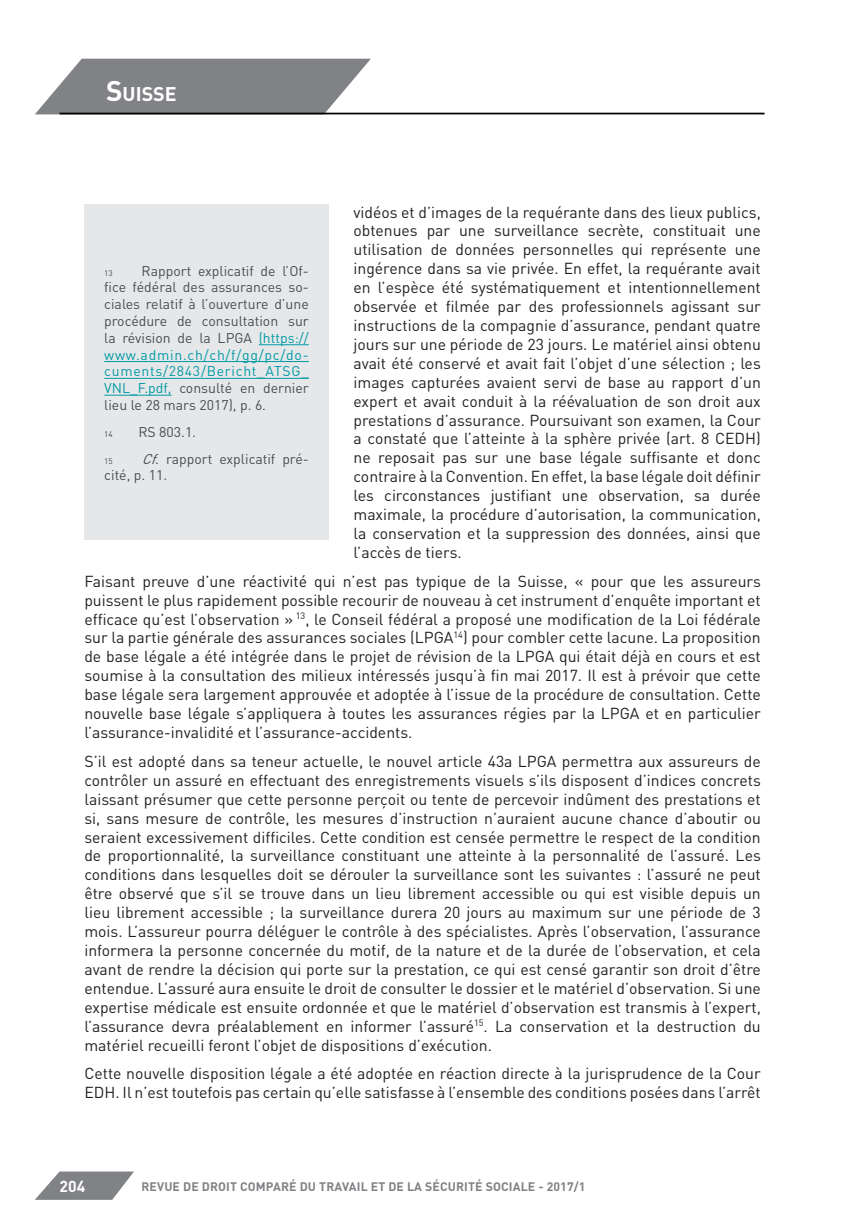
<style>
.page{position:relative;width:844px;height:1216px;background:#fff}
.page>*{position:absolute;margin:0;border:0;box-sizing:border-box;transform-origin:0 0}
.t1{font:700 19.6px "DIN";color:#fff}
.t2{font:15.75px/18.9px "DIN";color:#231f20;text-align:justify}
.t3{font:700 15.75px "DIN";color:#fff}
.t4{font:14px/16.8px "DIN";color:#4b4c4d;text-align:justify}
.t5{font:700 12.25px "DIN";letter-spacing:.01em;color:#808285}
.t6{font:8.05px "DIN";color:#4b4c4d}
.s1{font-size:28px}
.s2{color:#009ba5}
.s3{font-style:italic}
</style>
<div class="page">
<svg style="left:35px;top:1171px;width:99px;height:28px"></svg>
<svg style="left:35px;top:59px;width:336px;height:55px;background:#909295"></svg>
<hr style="left:60px;top:113px;width:704px;height:1px;background:#000">
<div style="left:84px;top:205px;width:244px;height:334px;background:#e6e7e9"></div>
<hr style="left:259px;top:344px;width:50px;height:1px;background:#009ba5">
<hr style="left:104px;top:361px;width:205px;height:1px;background:#009ba5">
<hr style="left:104px;top:378px;width:205px;height:1px;background:#009ba5">
<hr style="left:104px;top:395px;width:67px;height:1px;background:#009ba5">
<p class="t1" style="left:106px;top:81px;width:72px"><span class="s1">S</span>UISSE</p>
<p class="t2" style="left:353px;top:202px;width:409px">vidéos et d’images de la requérante dans des lieux publics, obtenues par une surveillance secrète, constituait une utilisation de données personnelles qui représente une ingérence dans sa vie privée. En effet, la requérante avait en l’espèce été systématiquement et intentionnellement observée et filmée par des professionnels agissant sur instructions de la compagnie d’assurance, pendant quatre jours sur une période de 23 jours. Le matériel ainsi obtenu avait été conservé et avait fait l’objet d’une sélection ; les images capturées avaient servi de base au rapport d’un expert et avait conduit à la réévaluation de son droit aux prestations d’assurance. Poursuivant son examen, la Cour a constaté que l’atteinte à la sphère privée (art. 8 CEDH) ne reposait pas sur une base légale suffisante et donc contraire à la Convention. En effet, la base légale doit définir les circonstances justifiant une observation, sa durée maximale, la procédure d’autorisation, la communication, la conservation et la suppression des données, ainsi que l’accès de tiers.</p>
<p class="t2" style="left:84px;top:571px;width:677px">Faisant preuve d’une réactivité qui n’est pas typique de la Suisse, « pour que les assureurs puissent le plus rapidement possible recourir de nouveau à cet instrument d’enquête important et efficace qu’est l’observation » <sup>13</sup>, le Conseil fédéral a proposé une modification de la Loi fédérale sur la partie générale des assurances sociales (LPGA<sup>14</sup>) pour combler cette lacune. La proposition de base légale a été intégrée dans le projet de révision de la LPGA qui était déjà en cours et est soumise à la consultation des milieux intéressés jusqu’à fin mai 2017. Il est à prévoir que cette base légale sera largement approuvée et adoptée à l’issue de la procédure de consultation. Cette nouvelle base légale s’appliquera à toutes les assurances régies par la LPGA et en particulier l’assurance-invalidité et l’assurance-accidents.</p>
<p class="t2" style="left:84px;top:751px;width:677px">S’il est adopté dans sa teneur actuelle, le nouvel article 43a LPGA permettra aux assureurs de contrôler un assuré en effectuant des enregistrements visuels s’ils disposent d’indices concrets laissant présumer que cette personne perçoit ou tente de percevoir indûment des prestations et si, sans mesure de contrôle, les mesures d’instruction n’auraient aucune chance d’aboutir ou seraient excessivement difficiles. Cette condition est censée permettre le respect de la condition de proportionnalité, la surveillance constituant une atteinte à la personnalité de l’assuré. Les conditions dans lesquelles doit se dérouler la surveillance sont les suivantes : l’assuré ne peut être observé que s’il se trouve dans un lieu librement accessible ou qui est visible depuis un lieu librement accessible ; la surveillance durera 20 jours au maximum sur une période de 3 mois. L’assureur pourra déléguer le contrôle à des spécialistes. Après l’observation, l’assurance informera la personne concernée du motif, de la nature et de la durée de l’observation, et cela avant de rendre la décision qui porte sur la prestation, ce qui est censé garantir son droit d’être entendue. L’assuré aura ensuite le droit de consulter le dossier et le matériel d’observation. Si une expertise médicale est ensuite ordonnée et que le matériel d’observation est transmis à l’expert, l’assurance devra préalablement en informer l’assuré <sup>15</sup>. La conservation et la destruction du matériel recueilli feront l’objet de dispositions d’exécution.</p>
<p class="t2" style="left:84px;top:1063px;width:677px">Cette nouvelle disposition légale a été adoptée en réaction directe à la jurisprudence de la Cour<br>EDH. Il n’est toutefois pas certain qu’elle satisfasse à l’ensemble des conditions posées dans l’arrêt</p>
<p class="t4" style="left:104px;top:262px;width:206px;text-indent:37px">Rapport explicatif de l’Of&shy;fice fédéral des assurances so&shy;ciales relatif à l’ouverture d’une procédure de consultation sur la révision de la LPGA <span class="s2">(https:// www.admin.ch/ch/f/gg/pc/do&shy;cuments/2843/Bericht_ATSG_ VNL_F.pdf,</span> consulté en dernier lieu le 28 mars 2017), p. 6.</p>
<p class="t6" style="left:104px;top:429px;width:10px">14</p>
<p class="t4" style="left:138px;top:423px;width:59px">RS 803.1.</p>
<p class="t6" style="left:104px;top:455px;width:10px">15</p>
<p class="t6" style="left:104px;top:267px;width:10px">13</p>
<p class="t4" style="left:104px;top:450px;width:206px;text-indent:38px"><span class="s3">Cf</span>. rapport explicatif pré&shy;cité, p. 11.</p>
<p class="t3" style="left:60px;top:1176px;width:27px">204</p>
<p class="t5" style="left:141px;top:1178px;width:445px">REVUE DE DROIT COMPARÉ DU TRAVAIL ET DE LA SÉCURITÉ SOCIALE - 2017/1</p>
</div>
